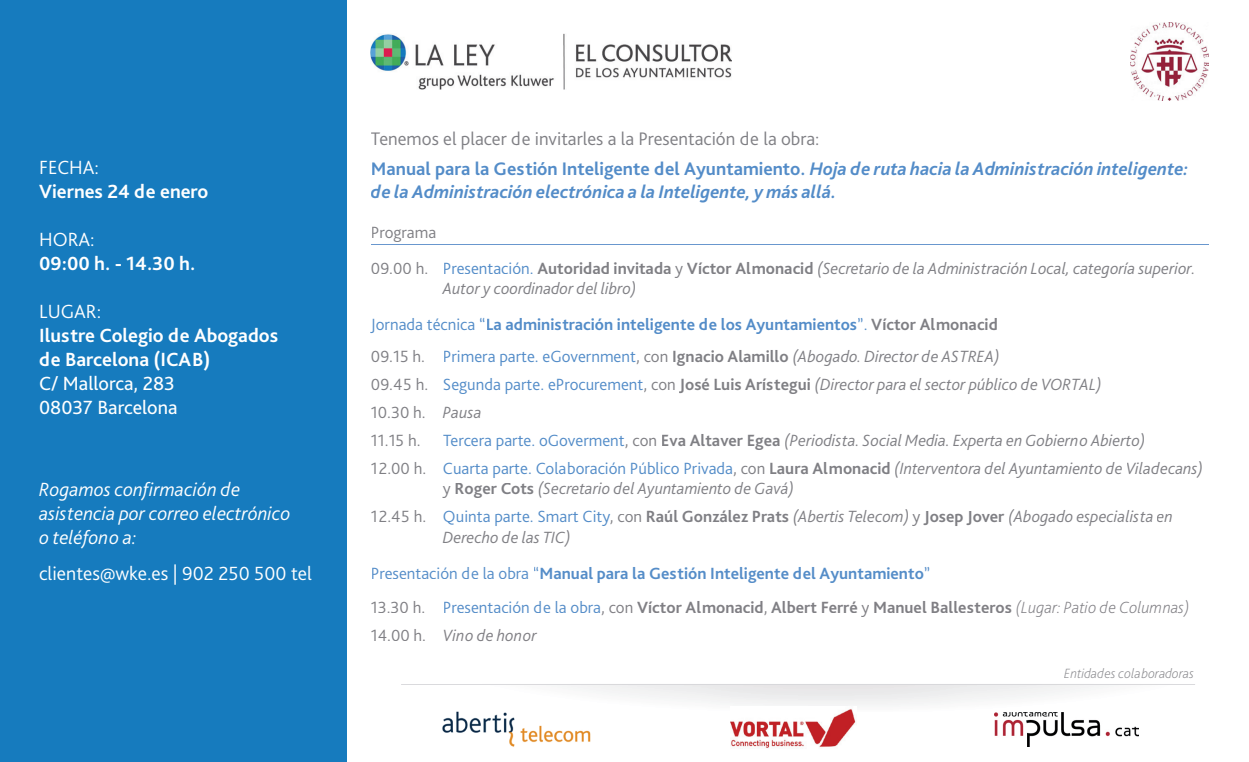
<style>
.page{position:relative;width:1249px;height:762px;background:#fff}
.page>*{position:absolute;margin:0;border:0;box-sizing:border-box;transform-origin:0 0}
.t1{font:700 20px/24px "Bliss Pro";color:#fff}
.t2{font:italic 300 20px/24px "Bliss Pro";color:#fff}
.t3{font:300 20px "Bliss Pro";color:#fff}
.t4{font:20px/24px "Bliss Pro";color:#fff}
.t5{font:300 19px/30px "Bliss Pro";color:#7f7f84}
.t6{font:italic 700 19px "Bliss Pro";color:#538cc8}
.t7{font:italic 300 17px/28px "Bliss Pro";color:#7f7f84}
.t8{font:700 17px/28px "Bliss Pro";color:#807f84}
.t9{font:700 17px/36px "Bliss Pro";color:#538cc8}
.t10{font:700 17px/36px "Bliss Pro";color:#558dc8}
.t11{font:italic 200 14px "Bliss Pro";color:#8b8b8f}
.s1{font-weight:700;color:#538cc8}
.s2{font-weight:700;font-style:italic;color:#538cc8}
.s3{font-style:normal}
.s4{font-style:normal;color:#538cc8}
.s5{font-weight:700;font-style:normal}
.s6{font-weight:300;font-style:italic;color:#7f7f84}
.s7{font-weight:300}
.s8{color:#7f7f84}
.s9{font-weight:300;color:#538cc8}
.s10{font-weight:300;color:#7f7f84}
.s11{font-weight:300;color:#558dc8}
.s12{font-weight:200;font-style:italic}
.s13{font-weight:300;font-style:italic}
</style>
<div class="page">
<svg style="left:401px;top:684px;width:793px;height:1px"></svg>
<div style="left:0;top:0;width:346px;height:762px;background:#167bbe"></div>
<img style="left:371px;top:34px;width:360px;height:55px">
<img style="left:1130px;top:23px;width:78px;height:77px">
<img style="left:442px;top:711px;width:149px;height:36px">
<img style="left:730px;top:706px;width:126px;height:42px">
<img style="left:994px;top:712px;width:144px;height:34px">
<hr style="left:371px;top:244px;width:837px;height:1px;background:#6997ce">
<p class="t3" style="left:39px;top:155px;width:61px">FECHA:</p>
<p class="t1" style="left:39px;top:179px;width:171px">Viernes 24 de enero</p>
<p class="t3" style="left:39px;top:227px;width:57px">HORA:</p>
<p class="t1" style="left:39px;top:251px;width:158px">09:00 h. - 14.30 h.</p>
<p class="t3" style="left:39px;top:299px;width:64px">LUGAR:</p>
<p class="t1" style="left:39px;top:323px;width:240px">Ilustre Colegio de Abogados de Barcelona (ICAB)</p>
<p class="t4" style="left:39px;top:371px;width:140px">C/ Mallorca, 283<br>08037 Barcelona</p>
<p class="t2" style="left:39px;top:477px;width:253px">Rogamos confirmación de asistencia por correo electrónico o teléfono a:</p>
<p class="t3" style="left:39px;top:561px;width:274px">clientes@wke.es | 902 250 500 tel</p>
<p class="t5" style="left:371px;top:123px;width:819px">Tenemos el placer de invitarles a la Presentación de la obra:<br><span class="s1">Manual para la Gestión Inteligente del Ayuntamiento.</span> <span class="s2">Hoja de ruta hacia la Administración inteligente:</span></p>
<p class="t6" style="left:371px;top:179px;width:467px">de la Administración electrónica a la Inteligente, y más allá.</p>
<p class="t7" style="left:371px;top:214px;width:826px;line-height:36px"><span class="s3">Programa<br>09.00 h.</span> <span class="s4">Presentación.</span> <span class="s5">Autoridad invitada</span> <span class="s3">y</span> <span class="s5">Víctor Almonacid</span> (Secretario de la Administración Local, categoría superior.</p>
<p class="t9" style="left:371px;top:270px;width:628px;text-indent:72px"><span class="s6">Autor y coordinador del libro)<br></span><span class="s7">Jornada técnica “</span>La administración inteligente de los Ayuntamientos<span class="s7">”.</span> <span class="s8">Víctor Almonacid</span></p>
<p class="t7" style="left:371px;top:342px;width:732px"><span class="s3">09.15 h.</span> <span class="s4">Primera parte. eGovernment</span><span class="s3">, con</span> <span class="s5">Ignacio Alamillo</span> (Abogado. Director de ASTREA)<br><span class="s3">09.45 h.</span> <span class="s4">Segunda parte. eProcurement</span><span class="s3">, con</span> <span class="s5">José Luis Arístegui</span> (Director para el sector público de VORTAL)<br><span class="s3">10.30 h.</span> Pausa<br><span class="s3">11.15 h.</span></p>
<p class="t7" style="left:371px;top:426px;width:833px;text-indent:72px"><span class="s4">Tercera parte. oGoverment</span><span class="s3">, con</span> <span class="s5">Eva Altaver Egea</span> (Periodista. Social Media. Experta en Gobierno Abierto)<br><span class="s3">12.00 h.</span> <span class="s4">Cuarta parte. Colaboración Público Privada</span><span class="s3">, con</span> <span class="s5">Laura Almonacid</span> (Interventora del Ayuntamiento de Viladecans)</p>
<p class="t7" style="left:371px;top:474px;width:803px;text-indent:72px"><span class="s3">y</span> <span class="s5">Roger Cots</span> (Secretario del Ayuntamiento de Gavá)<br><span class="s3">12.45 h.</span> <span class="s4">Quinta parte. Smart City</span><span class="s3">, con</span> <span class="s5">Raúl González Prats</span> (Abertis Telecom) <span class="s3">y</span> <span class="s5">Josep Jover</span> (Abogado especialista en</p>
<p class="t10" style="left:371px;top:519px;width:561px;text-indent:72px"><span class="s6">Derecho de las TIC)<br></span><span class="s9">Presentación de la obra</span> <span class="s7">“</span>Manual para la Gestión Inteligente del Ayuntamiento<span class="s7">”</span></p>
<p class="t8" style="left:371px;top:593px;width:819px"><span class="s10">13.30 h.</span> <span class="s11">Presentación de la obra</span><span class="s7">, con</span> Víctor Almonacid<span class="s7">,</span> Albert Ferré <span class="s7">y</span> Manuel Ballesteros <span class="s12">(Lugar: Patio de Columnas)<br></span><span class="s10">14.00 h.</span> <span class="s13">Vino de honor</span></p>
<p class="t11" style="left:1064px;top:665px;width:131px">Entidades colaboradoras</p>
</div>
